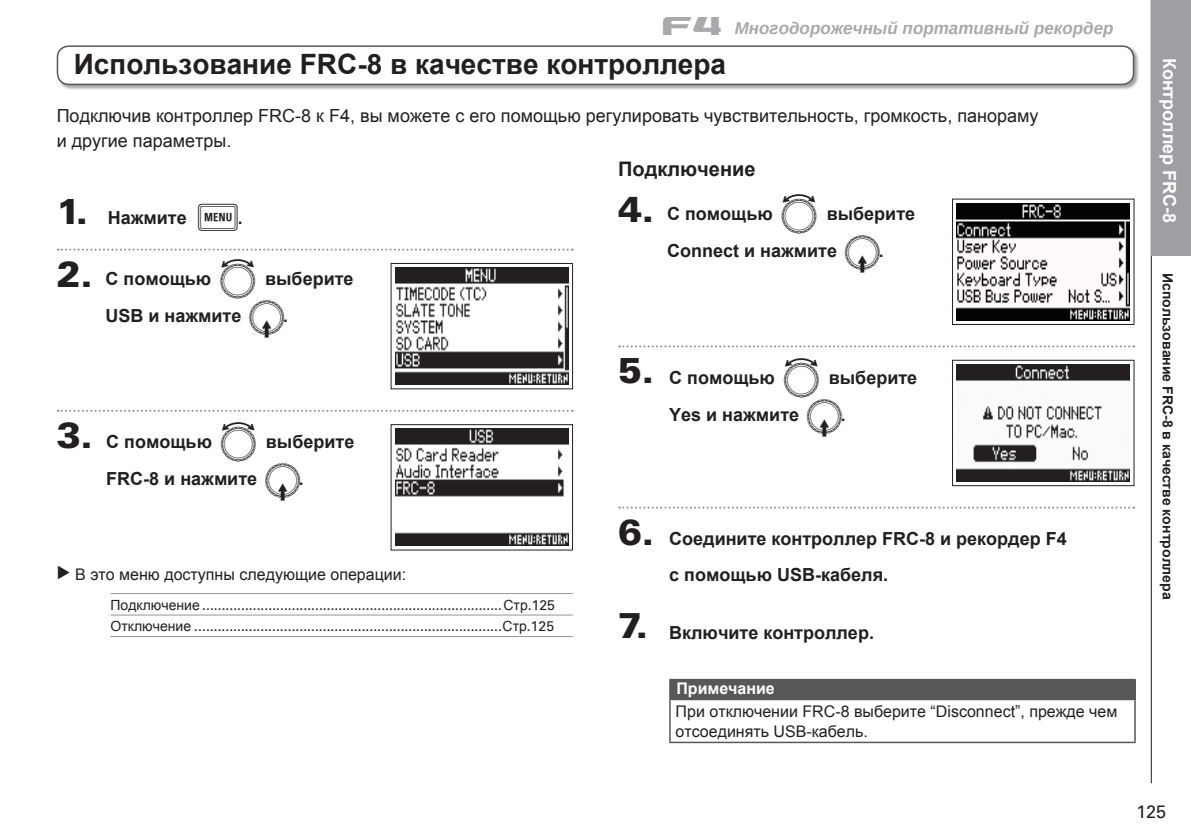
<style>
.page{position:relative;width:1191px;height:840px;background:#fff}
.page>*{position:absolute;margin:0;border:0;box-sizing:border-box;transform-origin:0 0}
.t1{font:900 36px "Univers LT Std";color:#231f20}
.t2{font:700 28px "Arial";color:#231f20}
.t3{font:700 20px "Arial";color:#231f20}
.t4{font:700 18px/37.2px "Arial";color:#231f20}
.t5{font:18px/25.2px "Arial";color:#231f20}
.t6{font:700 18px/36px "Arial";color:#231f20}
.t7{font:700 18px "Arial";color:#fff}
.t8{font:18px "Univers LT Std";color:#231f20}
.t9{font:italic 700 17px "Arimo";color:#a8a9ad}
.t10{font:16px/20px "Arial";color:#231f20}
.t11{font:700 16px "Arial";color:#fff}
.t12{font:16px "Lucida Grande";color:#231f20}
.t13{font:700 14px "Arial";color:#231f20}
.t14{font:14px "Arial";color:#231f20}
.s1{font-family:"F4";font-weight:400;font-style:normal;font-size:20px}
.s2{font-family:"Univers LT Std";font-weight:900;font-size:36px}
.s3{font-family:"F4";font-weight:400}
.s4{font-family:"Univers LT Std"}
.s5{font-style:inherit}
.s6{font-family:"Arial"}
</style>
<div class="page">
<hr style="left:1151px;top:0;width:1px;height:782px;background:#231f20">
<div style="left:1151px;top:0;width:40px;height:255px;background:#9d9fa2"></div>
<div style="left:57px;top:45px;width:1082px;height:45px;background:#231f20;opacity:.4"></div>
<div style="left:57px;top:46px;width:1076px;height:38px;background:#fff;border-radius:11px"></div>
<div style="left:57px;top:45px;width:1077px;height:40px;border:2px solid #57585a;border-radius:11px"></div>
<svg style="left:58px;top:248px;width:515px;height:2px"></svg>
<svg style="left:58px;top:409px;width:515px;height:2px"></svg>
<hr style="left:111px;top:614px;width:462px;height:1px;background:#939598">
<hr style="left:111px;top:635px;width:462px;height:1px;background:#939598">
<hr style="left:111px;top:592px;width:462px;height:1px;background:#939598">
<img style="left:395px;top:267px;width:173px;height:117px">
<div style="left:391px;top:263px;width:182px;height:126px;border:1px solid #231f20"></div>
<img style="left:395px;top:428px;width:173px;height:117px">
<div style="left:391px;top:424px;width:182px;height:126px;border:1px solid #231f20"></div>
<svg style="left:619px;top:345px;width:515px;height:2px"></svg>
<svg style="left:619px;top:506px;width:515px;height:2px"></svg>
<div style="left:670px;top:679px;width:465px;height:20px;background:#57585a"></div>
<hr style="left:669px;top:678px;width:466px;height:2px;background:#57585a">
<svg style="left:669px;top:680px;width:1px;height:18px"></svg>
<hr style="left:669px;top:698px;width:466px;height:1px;background:#57585a">
<hr style="left:669px;top:699px;width:1px;height:42px;background:#57585a">
<hr style="left:1134px;top:699px;width:1px;height:42px;background:#57585a">
<hr style="left:669px;top:741px;width:466px;height:1px;background:#57585a">
<img style="left:957px;top:203px;width:172px;height:117px">
<img style="left:957px;top:364px;width:172px;height:117px">
<div style="left:952px;top:360px;width:182px;height:125px;border:1px solid #231f20"></div>
<p class="t9" style="left:662px;top:16px;width:453px"><span class="s1">F</span> Многодорожечный портативный рекордер</p>
<h2 class="t2" style="left:74px;top:45px;width:654px">Использование FRC-8 в качестве контроллера</h2>
<p class="t5" style="left:57px;top:103px;width:983px">Подключив контроллер FRC-8 к F4, вы можете с его помощью регулировать чувствительность, громкость, панораму и другие параметры.</p>
<p class="t6" style="left:57px;top:200px;width:188px"><span class="s2">1.</span> Нажмите <span class="s3">M</span><span class="s4">.</span></p>
<h1 class="t1" style="left:57px;top:251px;width:37px">2.</h1>
<p class="t4" style="left:105px;top:260px;width:250px">С помощью <span class="s3">E</span> выберите<br><span class="s5">USB</span> и нажмите <span class="s3">E</span><span class="s4">.</span></p>
<h1 class="t1" style="left:57px;top:412px;width:37px">3.</h1>
<p class="t4" style="left:106px;top:423px;width:250px">С помощью <span class="s3">E</span> выберите<br><span class="s5">FRC-8</span> и нажмите <span class="s3">E</span><span class="s4">.</span></p>
<p class="t12" style="left:57px;top:564px;width:348px">▶ <span class="s6">.</span></p>
<p class="t14" style="left:111px;top:595px;width:91px">Подключение</p>
<p class="t14" style="left:503px;top:595px;width:53px">Стр <span class="s4">125</span></p>
<p class="t14" style="left:111px;top:616px;width:82px">Отключение</p>
<p class="t14" style="left:502px;top:616px;width:53px">Стр <span class="s4">125</span></p>
<p class="t3" style="left:618px;top:154px;width:139px">Подключение</p>
<h1 class="t1" style="left:618px;top:187px;width:38px">4.</h1>
<p class="t4" style="left:667px;top:195px;width:250px">С помощью <span class="s3">E</span> выберите<br><span class="s5">Connect</span> и нажмите <span class="s3">E</span><span class="s4">.</span></p>
<h1 class="t1" style="left:618px;top:348px;width:38px">5.</h1>
<p class="t4" style="left:669px;top:359px;width:250px">С помощью <span class="s3">E</span> выберите<br><span class="s5">Yes</span> и нажмите <span class="s3">E</span><span class="s4">.</span></p>
<p class="t6" style="left:669px;top:521px;width:399px;text-indent:-51px"><span class="s2">6.</span> Соедините контроллер FRC-8 и рекордер F4 с помощью USB-кабеля.</p>
<p class="t6" style="left:618px;top:614px;width:257px"><span class="s2">7.</span> Включите контроллер.</p>
<p class="t11" style="left:676px;top:676px;width:100px">Примечание</p>
<p class="t10" style="left:675px;top:701px;width:443px">При отключении FRC-8 выберите “Disconnect”, прежде чем отсоединять USB-кабель.</p>
<p class="t7" style="left:1182px;top:57px;width:167px;rotate:90deg">Контроллер FRC-8</p>
<p class="t13" style="left:1177px;top:273px;width:328px;rotate:90deg">Использование FRC-8 в качестве контроллера</p>
<p class="t8" style="left:1136px;top:800px;width:31px">125</p>
</div>
